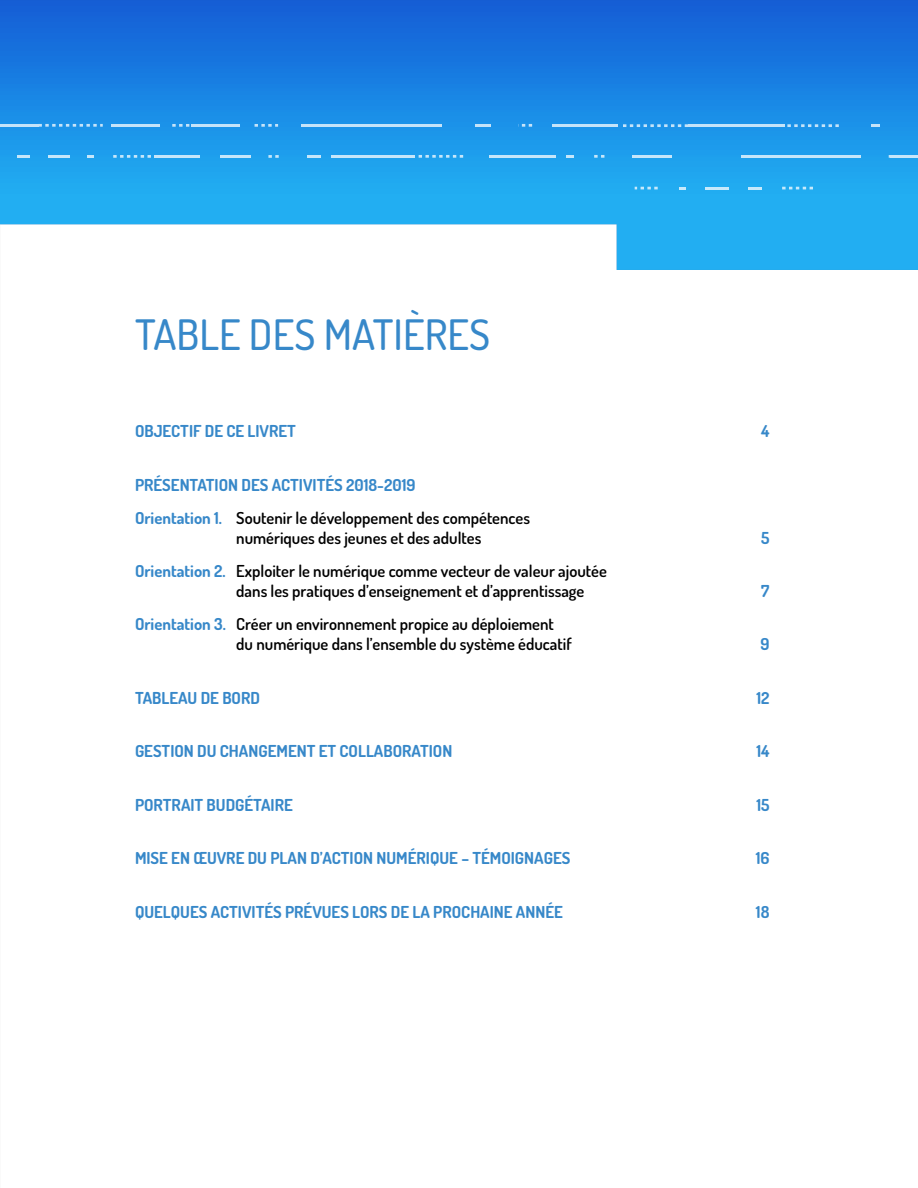
<style>
.page{position:relative;width:918px;height:1188px;background:#fff}
.page>*{position:absolute;margin:0;border:0;box-sizing:border-box;transform-origin:0 0}
.t1{font:500 42px "Dosis";color:#3788c9}
.TOC_2{font:600 16.5px/19.8px "Dosis";color:#000}
.TOC_1{font:700 16.5px "Dosis";color:#3788c9}
.TOC_2-2{font:700 16.5px "Dosis";color:#3788c9}
.s1{font-weight:700;color:#3788c9}
</style>
<div class="page">
<svg style="left:0;top:0;width:918px;height:270px;background:#359ae9"></svg>
<svg style="left:623px;top:124px;width:65px;height:3px"></svg>
<hr style="left:688px;top:124px;width:97px;height:3px;background:#fff">
<svg style="left:787px;top:124px;width:52px;height:3px"></svg>
<svg style="left:871px;top:124px;width:9px;height:3px"></svg>
<svg style="left:782px;top:187px;width:31px;height:2px"></svg>
<svg style="left:748px;top:187px;width:14px;height:2px"></svg>
<hr style="left:705px;top:187px;width:23px;height:2px;background:#fff">
<svg style="left:679px;top:187px;width:7px;height:2px"></svg>
<svg style="left:635px;top:187px;width:23px;height:2px"></svg>
<hr style="left:741px;top:155px;width:120px;height:3px;background:#fff">
<hr style="left:890px;top:155px;width:28px;height:3px;background:#fff">
<hr style="left:568px;top:124px;width:49px;height:3px;background:#fff">
<hr style="left:552px;top:124px;width:33px;height:3px;background:#fff">
<svg style="left:518px;top:124px;width:14px;height:3px"></svg>
<hr style="left:475px;top:124px;width:15px;height:3px;background:#fff">
<svg style="left:38px;top:124px;width:65px;height:3px"></svg>
<hr style="left:0;top:124px;width:38px;height:3px;background:#fff">
<svg style="left:18px;top:155px;width:12px;height:3px"></svg>
<hr style="left:49px;top:155px;width:21px;height:3px;background:#fff">
<svg style="left:87px;top:155px;width:7px;height:3px"></svg>
<svg style="left:113px;top:155px;width:38px;height:3px"></svg>
<svg style="left:419px;top:155px;width:44px;height:3px"></svg>
<hr style="left:489px;top:155px;width:66px;height:3px;background:#fff">
<svg style="left:566px;top:155px;width:8px;height:3px"></svg>
<svg style="left:594px;top:155px;width:10px;height:3px"></svg>
<hr style="left:632px;top:155px;width:40px;height:3px;background:#fff">
<hr style="left:302px;top:124px;width:140px;height:3px;background:#fff">
<svg style="left:255px;top:124px;width:23px;height:3px"></svg>
<hr style="left:191px;top:124px;width:48px;height:3px;background:#fff">
<hr style="left:112px;top:124px;width:48px;height:3px;background:#fff">
<svg style="left:172px;top:124px;width:17px;height:3px"></svg>
<hr style="left:155px;top:155px;width:45px;height:3px;background:#fff">
<hr style="left:220px;top:155px;width:30px;height:3px;background:#fff">
<svg style="left:268px;top:155px;width:11px;height:3px"></svg>
<hr style="left:307px;top:155px;width:14px;height:3px;background:#fff">
<hr style="left:332px;top:155px;width:83px;height:3px;background:#fff">
<h2 class="t1" style="left:135px;top:307px;width:357px">TABLE DES MATIÈRES</h2>
<p class="TOC_1" style="left:135px;top:420px;width:163px">OBJECTIF DE CE LIVRET</p>
<p class="TOC_1" style="left:761px;top:420px;width:10px">4</p>
<p class="TOC_1" style="left:135px;top:474px;width:282px">PRÉSENTATION DES ACTIVITÉS 2018-2019</p>
<p class="TOC_2" style="left:236px;top:508px;width:295px;text-indent:-101px"><span class="s1">Orientation 1.</span> Soutenir le développement des compétences numériques des jeunes et des adultes</p>
<p class="TOC_2-2" style="left:761px;top:527px;width:10px">5</p>
<p class="TOC_2" style="left:236px;top:561px;width:372px;text-indent:-101px"><span class="s1">Orientation 2.</span> Exploiter le numérique comme vecteur de valeur ajoutée dans les pratiques d’enseignement et d’apprentissage</p>
<p class="TOC_2" style="left:236px;top:614px;width:337px;text-indent:-101px"><span class="s1">Orientation 3.</span> Créer un environnement propice au déploiement du numérique dans l’ensemble du système éducatif</p>
<p class="TOC_2-2" style="left:761px;top:580px;width:10px">7</p>
<p class="TOC_2-2" style="left:760px;top:633px;width:11px">9</p>
<p class="TOC_1" style="left:135px;top:687px;width:127px">TABLEAU DE BORD</p>
<p class="TOC_1" style="left:756px;top:687px;width:15px">12</p>
<p class="TOC_1" style="left:135px;top:740px;width:319px">GESTION DU CHANGEMENT ET COLLABORATION</p>
<p class="TOC_1" style="left:756px;top:740px;width:15px">14</p>
<p class="TOC_1" style="left:135px;top:794px;width:159px">PORTRAIT BUDGÉTAIRE</p>
<p class="TOC_1" style="left:756px;top:794px;width:15px">15</p>
<p class="TOC_1" style="left:135px;top:848px;width:437px">MISE EN ŒUVRE DU PLAN D’ACTION NUMÉRIQUE – TÉMOIGNAGES</p>
<p class="TOC_1" style="left:756px;top:848px;width:15px">16</p>
<p class="TOC_1" style="left:135px;top:901px;width:429px">QUELQUES ACTIVITÉS PRÉVUES LORS DE LA PROCHAINE ANNÉE</p>
<p class="TOC_1" style="left:756px;top:901px;width:15px">18</p>
</div>
